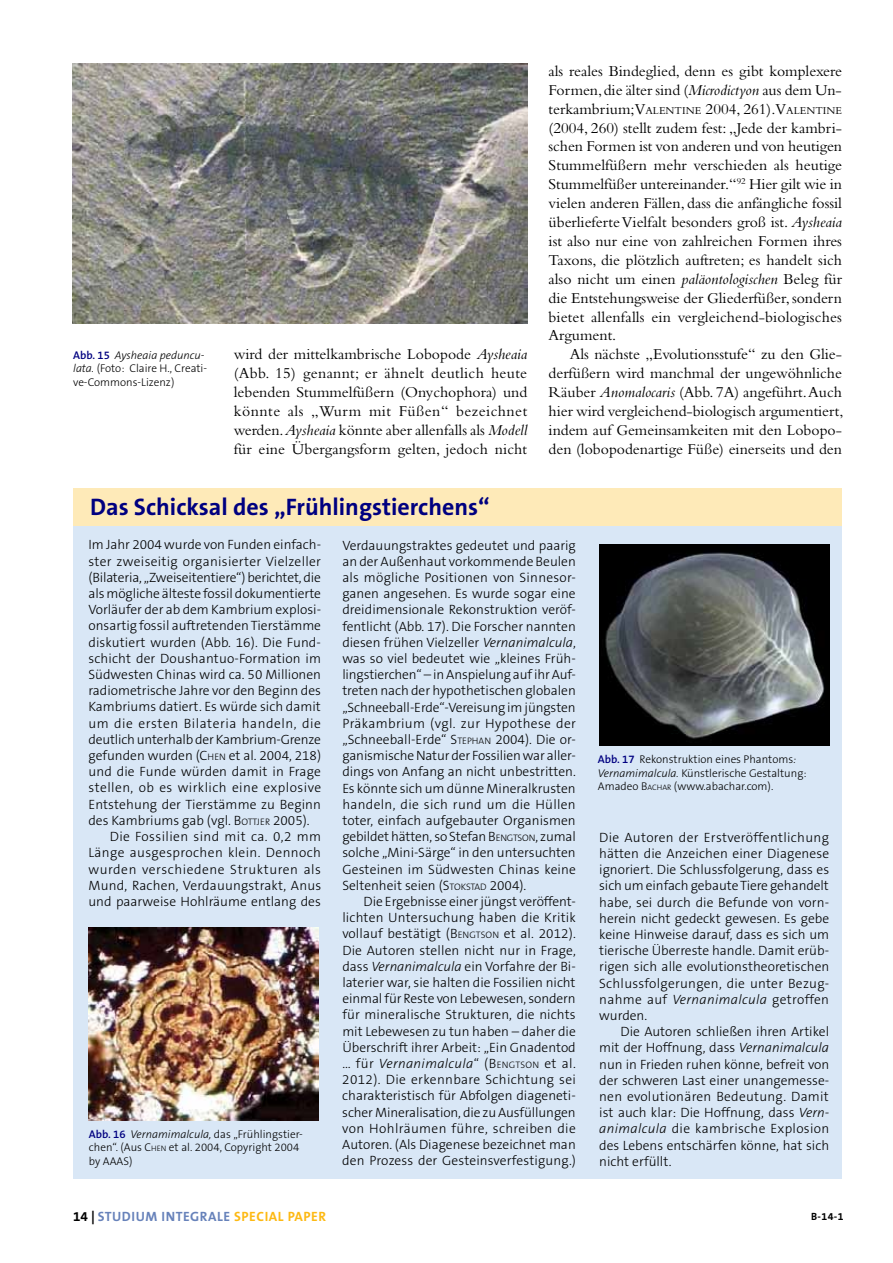
<style>
.page{position:relative;width:893px;height:1263px;background:#fff}
.page>*{position:absolute;margin:0;border:0;box-sizing:border-box;transform-origin:0 0}
.t1{font:700 24px "The Sans B7";color:#000080}
.t2{font:15.75px/18.9px "Bembo";letter-spacing:.01em;color:#000;text-align:justify}
.t3{font:300 13.5px/16.2px "The Sans B3";color:#000;text-align:justify}
.t4{font:300 13.5px "The Sans B3";letter-spacing:.04em;color:#000}
.t5{font:300 13.5px "The Sans B3";letter-spacing:.03em;color:#000}
.t6{font:300 13.5px "The Sans B3";letter-spacing:.02em;color:#000}
.t7{font:300 13.5px "The Sans B3";letter-spacing:.035em;color:#000}
.t8{font:700 13.5px "The Sans B7";letter-spacing:.04em;color:#6782ba}
.t9{font:700 13.5px "The Sans B7";color:#fdb913}
.t10{font:300 11.25px/13.5px "The Sans B3";color:#000}
.t11{font:700 10.5px "The Sans B7";color:#000}
.s1{font-family:"The Sans B6";font-weight:600;color:#000080}
.s2{font-style:italic}
.s3{font-style:inherit}
.s4{font-size:10.95px}
.s5{font-size:9.45px}
.s6{font-size:7.8px}
.s7{color:#000}
.s8{color:#fdb913}
</style>
<div class="page">
<img style="left:72px;top:64px;width:455px;height:260px">
<div style="left:73px;top:525px;width:769px;height:654px;background:#d9e7f6"></div>
<img style="left:600px;top:545px;width:229px;height:201px">
<div style="left:73px;top:488px;width:769px;height:38px;background:#feeab8"></div>
<img style="left:89px;top:927px;width:230px;height:193px">
<p class="t10" style="left:73px;top:348px;width:135px"><span class="s1">Abb. 15</span> <span class="s2">Aysheaia peduncu&shy;lata.</span> (Foto: Claire H., Creati&shy;ve-Commons-Lizenz)</p>
<p class="t2" style="left:234px;top:344px;width:295px">wird der mittelkambrische Lobopode <span class="s2">Aysheaia </span>(Abb. 15) genannt; er ähnelt deutlich heute lebenden Stummelfüßern (Onychophora) und könnte als „Wurm mit Füßen“ bezeichnet werden. <span class="s2">Aysheaia</span> könnte aber allenfalls als <span class="s2">Modell </span>für eine Übergangsform gelten, jedoch nicht</p>
<p class="t2" style="left:549px;top:61px;width:295px">als reales Bindeglied, denn es gibt komplexere Formen, die älter sind (<span class="s2">Microdictyon</span> aus dem Un&shy;terkambrium;<span class="s3">V</span><span class="s4">ALENTINE</span> 2004, 261).<span class="s3">V</span><span class="s4">ALENTINE </span>(2004, 260) stellt zudem fest: „Jede der kambri&shy;schen Formen ist von anderen und von heutigen Stummelfüßern mehr verschieden als heutige Stummelfüßer untereinander.“<sup>92</sup> Hier gilt wie in vielen anderen Fällen, dass die anfängliche fossil überlieferte Vielfalt besonders groß ist. <span class="s2">Aysheaia </span>ist also nur eine von zahlreichen Formen ihres Taxons, die plötzlich auftreten; es handelt sich also nicht um einen <span class="s2">paläontologischen</span> Beleg für die Entstehungsweise der Gliederfüßer, sondern bietet allenfalls ein vergleichend-biologisches Argument.</p>
<p class="t2" style="left:549px;top:345px;width:296px;text-indent:21px">Als nächste „Evolutionsstufe“ zu den Glie&shy;derfüßern wird manchmal der ungewöhnliche Räuber <span class="s2">Anomalocaris</span> (Abb. 7A) angeführt. Auch hier wird vergleichend-biologisch argumentiert, indem auf Gemeinsamkeiten mit den Lobopo&shy;den (lobopodenartige Füße) einerseits und den</p>
<h1 class="t1" style="left:90px;top:494px;width:401px">Das Schicksal des „Frühlingstierchens“</h1>
<p class="t3" style="left:88px;top:537px;width:234px">Im Jahr 2004 wurde von Funden einfach-</p>
<p class="t6" style="left:88px;top:554px;width:234px">ster zweiseitig organisierter Vielzeller</p>
<p class="t3" style="left:88px;top:570px;width:234px">(Bilateria, „Zweiseitentiere“) berichtet, die</p>
<p class="t3" style="left:88px;top:586px;width:234px">als mögliche älteste fossil dokumentierte</p>
<p class="t3" style="left:88px;top:602px;width:234px">Vorläufer der ab dem Kambrium explosi-</p>
<p class="t3" style="left:88px;top:618px;width:234px">onsartig fossil auftretenden Tierstämme</p>
<p class="t3" style="left:88px;top:634px;width:234px">diskutiert wurden (Abb. 16). Die Fund-</p>
<p class="t3" style="left:88px;top:651px;width:234px">schicht der Doushantuo-Formation im</p>
<p class="t3" style="left:88px;top:667px;width:234px">Südwesten Chinas wird ca. 50 Millionen</p>
<p class="t3" style="left:88px;top:683px;width:234px">radiometrische Jahre vor den Beginn des</p>
<p class="t3" style="left:88px;top:699px;width:234px">Kambriums datiert. Es würde sich damit</p>
<p class="t4" style="left:88px;top:716px;width:234px">um die ersten Bilateria handeln, die</p>
<p class="t3" style="left:88px;top:732px;width:234px">deutlich unterhalb der Kambrium-Grenze</p>
<p class="t3" style="left:88px;top:748px;width:234px">gefunden wurden (<span class="s3">C</span><span class="s5">HEN</span> et al. 2004, 218)</p>
<p class="t3" style="left:88px;top:764px;width:234px">und die Funde würden damit in Frage</p>
<p class="t7" style="left:88px;top:781px;width:234px">stellen, ob es wirklich eine explosive</p>
<p class="t3" style="left:88px;top:796px;width:234px">Entstehung der Tierstämme zu Beginn</p>
<p class="t3" style="left:88px;top:813px;width:223px">des Kambriums gab (vgl. <span class="s3">B</span><span class="s5">OTTJER</span> 2005).</p>
<p class="t5" style="left:110px;top:829px;width:213px">Die Fossilien sind mit ca. 0,2 mm</p>
<p class="t5" style="left:88px;top:845px;width:234px">Länge ausgesprochen klein. Dennoch</p>
<p class="t4" style="left:88px;top:862px;width:234px">wurden verschiedene Strukturen als</p>
<p class="t3" style="left:88px;top:877px;width:234px">Mund, Rachen, Verdauungstrakt, Anus</p>
<p class="t3" style="left:88px;top:894px;width:234px">und paarweise Hohlräume entlang des</p>
<p class="t3" style="left:342px;top:537px;width:235px">Verdauungstraktes gedeutet und paarig an der Außenhaut vorkommende Beulen als mögliche Positionen von Sinnesor&shy;ganen angesehen. Es wurde sogar eine dreidimensionale Rekonstruktion veröf&shy;fentlicht (Abb. 17). Die Forscher nannten diesen frühen Vielzeller <span class="s2">Vernanimalcula</span>, was so viel bedeutet wie „kleines Früh&shy;lingstierchen“ – in Anspielung auf ihr Auf&shy;treten nach der hypothetischen globalen „Schneeball-Erde“-Vereisung im jüngsten Präkambrium (vgl. zur Hypothese der „Schneeball-Erde“ <span class="s3">S</span><span class="s5">TEPHAN</span> 2004). Die or&shy;ganismische Natur der Fossilien war aller&shy;dings von Anfang an nicht unbestritten.<br>Es könnte sich um dünne Mineralkrusten handeln, die sich rund um die Hüllen toter, einfach aufgebauter Organismen gebildet hätten, so Stefan <span class="s3">B</span><span class="s5">ENGTSON</span>, zumal solche „Mini-Särge“ in den untersuchten Gesteinen im Südwesten Chinas keine Seltenheit seien (<span class="s3">S</span><span class="s5">TOKSTAD</span> 2004).</p>
<p class="t3" style="left:342px;top:894px;width:235px;text-indent:21px">Die Ergebnisse einer jüngst veröffent&shy;lichten Untersuchung haben die Kritik vollauf bestätigt (<span class="s3">B</span><span class="s5">ENGTSON</span> et al. 2012).<br>Die Autoren stellen nicht nur in Frage, dass <span class="s2">Vernanimalcula</span> ein Vorfahre der Bi&shy;laterier war, sie halten die Fossilien nicht einmal für Reste von Lebewesen, sondern für mineralische Strukturen, die nichts mit Lebewesen zu tun haben – daher die Überschrift ihrer Arbeit: „Ein Gnadentod … für <span class="s2">Vernanimalcula</span>“ (<span class="s3">B</span><span class="s5">ENGTSON</span> et al.<br>2012). Die erkennbare Schichtung sei charakteristisch für Abfolgen diageneti&shy;scher Mineralisation, die zu Ausfüllungen von Hohlräumen führe, schreiben die Autoren. (Als Diagenese bezeichnet man den Prozess der Gesteinsverfestigung.)</p>
<p class="t10" style="left:89px;top:1128px;width:215px"><span class="s1">Abb. 16</span> <span class="s2">Vernamimalcula,</span> das „Frühlingstier&shy;chen“. (Aus <span class="s3">C</span><span class="s6">HEN</span> et al. 2004, Copyright 2004 by AAAS)</p>
<p class="t10" style="left:598px;top:753px;width:210px"><span class="s1">Abb. 17</span> Rekonstruktion eines Phantoms<span class="s2">:<br>Vernamimalcula.</span> Künstlerische Gestaltung:<br>Amadeo <span class="s3">B</span><span class="s6">ACHAR</span> (www.abachar.com).</p>
<p class="t3" style="left:599px;top:829px;width:232px">Die Autoren der Erstveröffentlichung hätten die Anzeichen einer Diagenese ignoriert. Die Schlussfolgerung, dass es sich um einfach gebaute Tiere gehandelt habe, sei durch die Befunde von vorn&shy;herein nicht gedeckt gewesen. Es gebe keine Hinweise darauf, dass es sich um tierische Überreste handle. Damit erüb&shy;rigen sich alle evolutionstheoretischen Schlussfolgerungen, die unter Bezug&shy;nahme auf <span class="s2">Vernanimalcula</span> getroffen wurden.</p>
<p class="t3" style="left:599px;top:1024px;width:232px;text-indent:21px">Die Autoren schließen ihren Artikel mit der Hoffnung, dass <span class="s2">Vernanimalcula </span>nun in Frieden ruhen könne, befreit von der schweren Last einer unangemesse&shy;nen evolutionären Bedeutung. Damit ist auch klar: Die Hoffnung, dass <span class="s2">Vern&shy;animalcula</span> die kambrische Explosion des Lebens entschärfen könne, hat sich nicht erfüllt.</p>
<p class="t8" style="left:73px;top:1210px;width:199px"><span class="s7">14 |</span> Studium I ntegrale <span class="s8">SPECIAL</span></p>
<p class="t9" style="left:288px;top:1210px;width:32px">PAPER</p>
<p class="t11" style="left:811px;top:1211px;width:34px">B-14-1</p>
</div>
